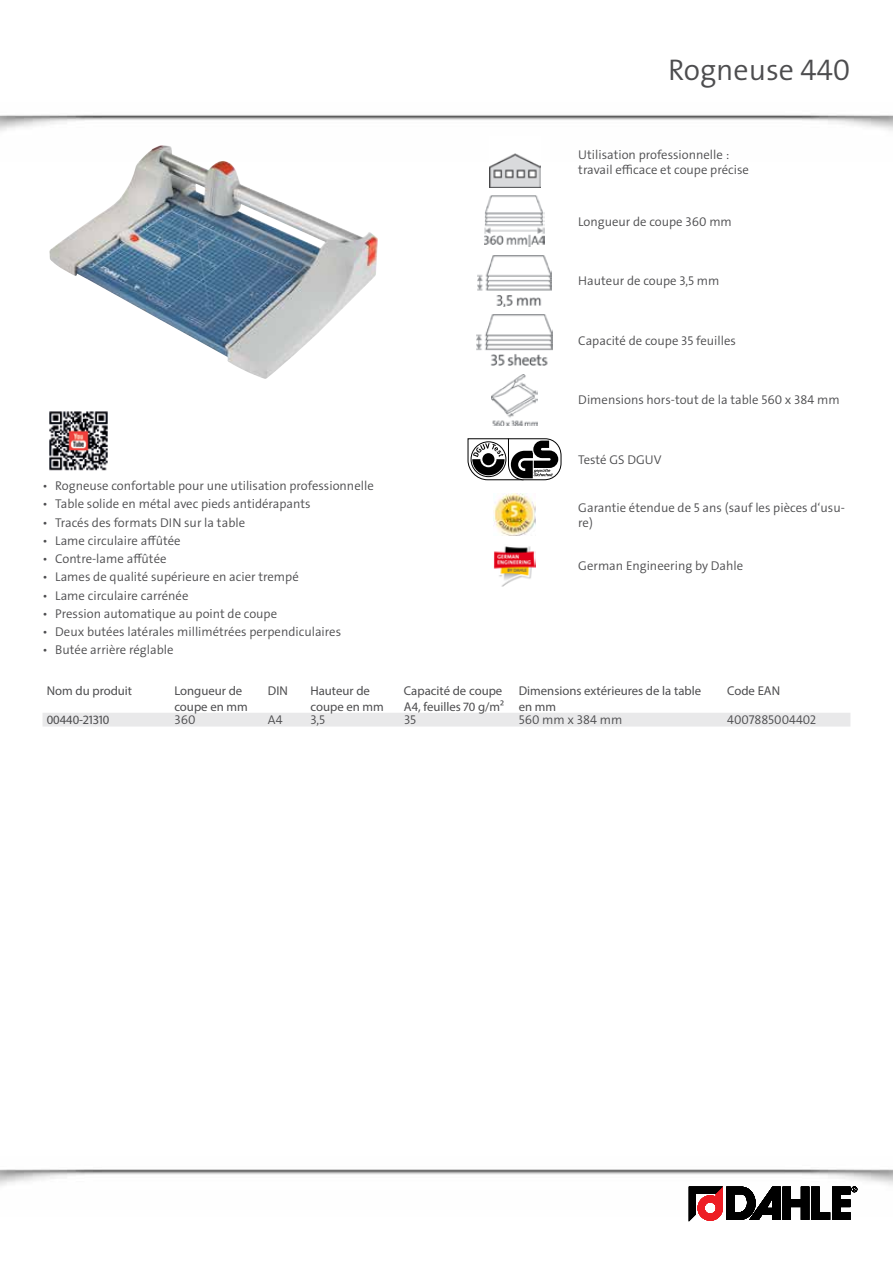
<style>
.page{position:relative;width:893px;height:1263px;background:#fff}
.page>*{position:absolute;margin:0;border:0;box-sizing:border-box;transform-origin:0 0}
.t1{font:300 30px "The Sans Os F";color:#4d4d4f}
.t2{font:300 12.75px/15.3px "The Sans Os F";color:#4d4d4f}
.t3{font:12.75px/15.3px "Myriad Pro";color:#4d4d4f}
</style>
<div class="page">
<img style="left:0;top:114px;width:893px;height:17px">
<img style="left:0;top:1169px;width:893px;height:47px">
<svg style="left:689px;top:1186px;width:168px;height:35px"></svg>
<img style="left:49px;top:145px;width:329px;height:234px">
<img style="left:49px;top:411px;width:59px;height:60px">
<img style="left:489px;top:153px;width:51px;height:34px">
<img style="left:485px;top:196px;width:59px;height:51px">
<img style="left:477px;top:255px;width:75px;height:51px">
<img style="left:477px;top:315px;width:75px;height:51px">
<img style="left:492px;top:374px;width:45px;height:51px">
<svg style="left:468px;top:438px;width:93px;height:42px"></svg>
<img style="left:493px;top:493px;width:43px;height:43px">
<img style="left:493px;top:546px;width:43px;height:41px">
<div style="left:43px;top:713px;width:807px;height:13px;background:#e9e9ea"></div>
<h1 class="t1" style="left:668px;top:50px;width:184px">Rogneuse 440</h1>
<p class="t2" style="left:578px;top:147px;width:172px">Utilisation professionnelle : travail efficace et coupe précise</p>
<p class="t2" style="left:578px;top:214px;width:155px">Longueur de coupe 360 mm</p>
<p class="t2" style="left:578px;top:273px;width:143px">Hauteur de coupe 3,5 mm</p>
<p class="t2" style="left:578px;top:333px;width:159px">Capacité de coupe 35 feuilles</p>
<p class="t2" style="left:43px;top:478px;width:333px">• Rogneuse confortable pour une utilisation professionnelle</p>
<p class="t2" style="left:43px;top:496px;width:270px">• Table solide en métal avec pieds antidérapants</p>
<p class="t2" style="left:43px;top:515px;width:204px">• Tracés des formats DIN sur la table</p>
<p class="t2" style="left:43px;top:533px;width:140px">• Lame circulaire affûtée</p>
<p class="t2" style="left:43px;top:551px;width:126px">• Contre-lame affûtée</p>
<p class="t2" style="left:43px;top:569px;width:258px">• Lames de qualité supérieure en acier trempé</p>
<p class="t2" style="left:43px;top:588px;width:147px">• Lame circulaire carrénée</p>
<p class="t2" style="left:43px;top:606px;width:236px">• Pression automatique au point de coupe</p>
<p class="t2" style="left:43px;top:624px;width:300px">• Deux butées latérales millimétrées perpendiculaires</p>
<p class="t2" style="left:43px;top:642px;width:132px">• Butée arrière réglable</p>
<p class="t2" style="left:578px;top:393px;width:263px">Dimensions hors-tout de la table 560 x 384 mm</p>
<p class="t2" style="left:578px;top:452px;width:85px">Testé GS DGUV</p>
<p class="t2" style="left:578px;top:500px;width:268px">Garantie étendue de 5 ans (sauf les pièces d‘usu&shy;re)</p>
<p class="t2" style="left:578px;top:558px;width:166px">German Engineering by Dahle</p>
<p class="t3" style="left:47px;top:683px;width:87px">Nom du produit</p>
<p class="t3" style="left:174px;top:683px;width:75px">Longueur de coupe en mm</p>
<p class="t3" style="left:268px;top:683px;width:21px">DIN</p>
<p class="t3" style="left:310px;top:683px;width:75px">Hauteur de coupe en mm</p>
<p class="t3" style="left:404px;top:683px;width:102px">Capacité de coupe<br>A4, feuilles 70 g/m²</p>
<p class="t3" style="left:519px;top:683px;width:184px">Dimensions extérieures de la table en mm</p>
<p class="t3" style="left:727px;top:683px;width:55px">Code EAN</p>
<p class="t3" style="left:47px;top:712px;width:64px">00440-21310</p>
<p class="t2" style="left:174px;top:712px;width:23px">360</p>
<p class="t2" style="left:268px;top:712px;width:16px">A4</p>
<p class="t2" style="left:310px;top:712px;width:16px">3,5</p>
<p class="t2" style="left:404px;top:712px;width:14px">35</p>
<p class="t2" style="left:519px;top:712px;width:105px">560 mm x 384 mm</p>
<p class="t2" style="left:727px;top:712px;width:91px">4007885004402</p>
</div>
